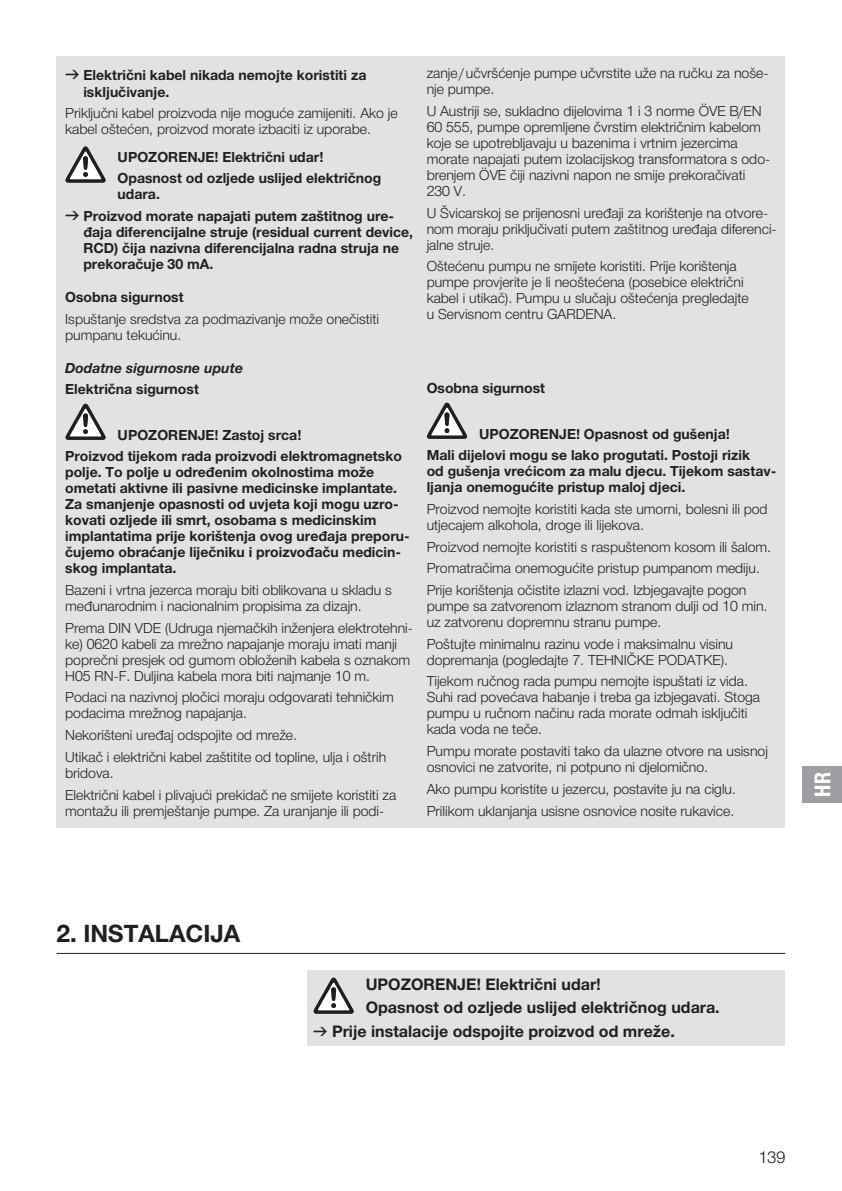
<style>
.page{position:relative;width:842px;height:1191px;background:#fff}
.page>*{position:absolute;margin:0;border:0;box-sizing:border-box;transform-origin:0 0}
.t1{font:700 24px "Gardena Sans";color:#231f20}
.t2{font:700 22px "Gardena Sans Cond";color:#fff}
.t3{font:700 16px "Gardena Sans";color:#231f20}
.t4{font:16px "Gardena Sans";color:#231f20}
.t5{font:14px/16px "Gardena Sans";color:#231f20}
.t6{font:700 14px/16px "Gardena Sans";color:#231f20}
.t7{font:italic 700 14px "Gardena Sans";color:#231f20}
.s1{font-family:"Formdruck";font-weight:400;font-size:16px}
.s2{font-family:"Formdruck";font-weight:400}
</style>
<div class="page">
<div style="left:57px;top:57px;width:728px;height:771px;background:#e1e2e4"></div>
<svg style="left:66px;top:146px;width:40px;height:37px"></svg>
<svg style="left:66px;top:404px;width:40px;height:36px"></svg>
<svg style="left:427px;top:403px;width:40px;height:36px"></svg>
<div style="left:308px;top:970px;width:477px;height:75px;background:#e1e2e4"></div>
<hr style="left:57px;top:953px;width:728px;height:1px;background:#231f20">
<svg style="left:314px;top:977px;width:40px;height:36px"></svg>
<div style="left:802px;top:766px;width:40px;height:36px;background:#9d9fa2"></div>
<p class="t6" style="left:83px;top:67px;width:284px;text-indent:-18px"><span class="s1">v</span> Električni kabel nikada nemojte koristiti za isključivanje.</p>
<p class="t5" style="left:65px;top:105px;width:334px">Priključni kabel proizvoda nije moguće zamijeniti. Ako je kabel oštećen, proizvod morate izbaciti iz uporabe.</p>
<p class="t6" style="left:118px;top:145px;width:265px;line-height:21.6px">UPOZORENJE! Električni udar!<br>Opasnost od ozljede uslijed električnog</p>
<p class="t6" style="left:65px;top:183px;width:329px;line-height:21.6px;text-indent:52px">udara.<br><span class="s1">v</span> Proizvod morate napajati putem zaštitnog ure-</p>
<p class="t6" style="left:83px;top:223px;width:331px">đaja diferencijalne struje (residual current device,<br>RCD) čija nazivna diferencijalna radna struja ne prekoračuje 30 mA.</p>
<p class="t6" style="left:65px;top:288px;width:120px">Osobna sigurnost</p>
<p class="t5" style="left:65px;top:310px;width:315px">Ispuštanje sredstva za podmazivanje može onečistiti pumpanu tekućinu.</p>
<p class="t7" style="left:65px;top:357px;width:179px">Dodatne sigurnosne upute</p>
<p class="t6" style="left:65px;top:380px;width:135px">Električna sigurnost</p>
<p class="t6" style="left:65px;top:423px;width:338px;line-height:21.6px;text-indent:52px">UPOZORENJE! Zastoj srca!<br>Proizvod tijekom rada proizvodi elektromagnetsko</p>
<p class="t6" style="left:65px;top:463px;width:346px">polje. To polje u određenim okolnostima može ometati aktivne ili pasivne medicinske implantate.<br>Za smanjenje opasnosti od uvjeta koji mogu uzro&shy;kovati ozljede ili smrt, osobama s medicinskim implantatima prije korištenja ovog uređaja preporu&shy;čujemo obraćanje liječniku i proizvođaču medicin&shy;skog implantata.</p>
<p class="t5" style="left:65px;top:581px;width:328px">Bazeni i vrtna jezerca moraju biti oblikovana u skladu s međunarodnim i nacionalnim propisima za dizajn.</p>
<p class="t5" style="left:65px;top:619px;width:349px">Prema DIN VDE (Udruga njemačkih inženjera elektrotehni&shy;ke) 0620 kabeli za mrežno napajanje moraju imati manji poprečni presjek od gumom obloženih kabela s oznakom H05 RN-F. Duljina kabela mora biti najmanje 10 m.</p>
<p class="t5" style="left:65px;top:689px;width:330px">Podaci na nazivnoj pločici moraju odgovarati tehničkim podacima mrežnog napajanja.</p>
<p class="t5" style="left:65px;top:724px;width:323px;line-height:21.6px">Nekorišteni uređaj odspojite od mreže.<br>Utikač i električni kabel zaštitite od topline, ulja i oštrih</p>
<p class="t5" style="left:65px;top:761px;width:333px;line-height:21.6px">bridova.<br>Električni kabel i plivajući prekidač ne smijete koristiti za</p>
<p class="t5" style="left:65px;top:802px;width:321px">montažu ili premještanje pumpe. Za uranjanje ili podi-</p>
<p class="t5" style="left:427px;top:65px;width:343px">zanje/učvršćenje pumpe učvrstite uže na ručku za noše&shy;nje pumpe.</p>
<p class="t5" style="left:427px;top:102px;width:345px">U Austriji se, sukladno dijelovima 1 i 3 norme ÖVE B/EN 60 555, pumpe opremljene čvrstim električnim kabelom koje se upotrebljavaju u bazenima i vrtnim jezercima morate napajati putem izolacijskog transformatora s odo&shy;brenjem ÖVE čiji nazivni napon ne smije prekoračivati 230 V.</p>
<p class="t5" style="left:427px;top:204px;width:352px">U Švicarskoj se prijenosni uređaji za korištenje na otvore&shy;nom moraju priključivati putem zaštitnog uređaja diferenci&shy;jalne struje.</p>
<p class="t5" style="left:427px;top:258px;width:324px">Oštećenu pumpu ne smijete koristiti. Prije korištenja pumpe provjerite je li neoštećena (posebice električni kabel i utikač). Pumpu u slučaju oštećenja pregledajte u Servisnom centru GARDENA.</p>
<p class="t6" style="left:427px;top:379px;width:120px">Osobna sigurnost</p>
<p class="t6" style="left:427px;top:422px;width:325px;line-height:21.6px;text-indent:52px">UPOZORENJE! Opasnost od gušenja!<br>Mali dijelovi mogu se lako progutati. Postoji rizik</p>
<p class="t6" style="left:427px;top:462px;width:351px">od gušenja vrećicom za malu djecu. Tijekom sastav&shy;ljanja onemogućite pristup maloj djeci.</p>
<p class="t5" style="left:427px;top:500px;width:342px">Proizvod nemojte koristiti kada ste umorni, bolesni ili pod utjecajem alkohola, droge ili lijekova.</p>
<p class="t5" style="left:427px;top:535px;width:346px;line-height:21.6px">Proizvod nemojte koristiti s raspuštenom kosom ili šalom.<br>Promatračima onemogućite pristup pumpanom mediju.<br>Prije korištenja očistite izlazni vod. Izbjegavajte pogon</p>
<p class="t5" style="left:427px;top:597px;width:342px">pumpe sa zatvorenom izlaznom stranom dulji od 10 min. uz zatvorenu dopremnu stranu pumpe.</p>
<p class="t5" style="left:427px;top:635px;width:308px">Poštujte minimalnu razinu vode i maksimalnu visinu dopremanja (pogledajte 7. TEHNIČKE PODATKE).</p>
<p class="t5" style="left:427px;top:673px;width:335px">Tijekom ručnog rada pumpu nemojte ispuštati iz vida.<br>Suhi rad povećava habanje i treba ga izbjegavati. Stoga pumpu u ručnom načinu rada morate odmah isključiti kada voda ne teče.</p>
<p class="t5" style="left:427px;top:742px;width:343px">Pumpu morate postaviti tako da ulazne otvore na usisnoj osnovici ne zatvorite, ni potpuno ni djelomično.</p>
<p class="t5" style="left:427px;top:777px;width:311px;line-height:21.6px">Ako pumpu koristite u jezercu, postavite ju na ciglu.<br>Prilikom uklanjanja usisne osnovice nosite rukavice.</p>
<h2 class="t2" style="left:807px;top:796px;width:26px;rotate:-90deg">HR</h2>
<h1 class="t1" style="left:57px;top:915px;width:185px">2. INSTALACIJA</h1>
<p class="t3" style="left:366px;top:972px;width:236px">UPOZORENJE! Električni udar!</p>
<p class="t3" style="left:366px;top:996px;width:356px">Opasnost od ozljede uslijed električnog udara.</p>
<p class="t3" style="left:313px;top:1019px;width:363px"><span class="s2">v</span> Prije instalacije odspojite proizvod od mreže.</p>
<p class="t4" style="left:759px;top:1145px;width:28px">139</p>
</div>
